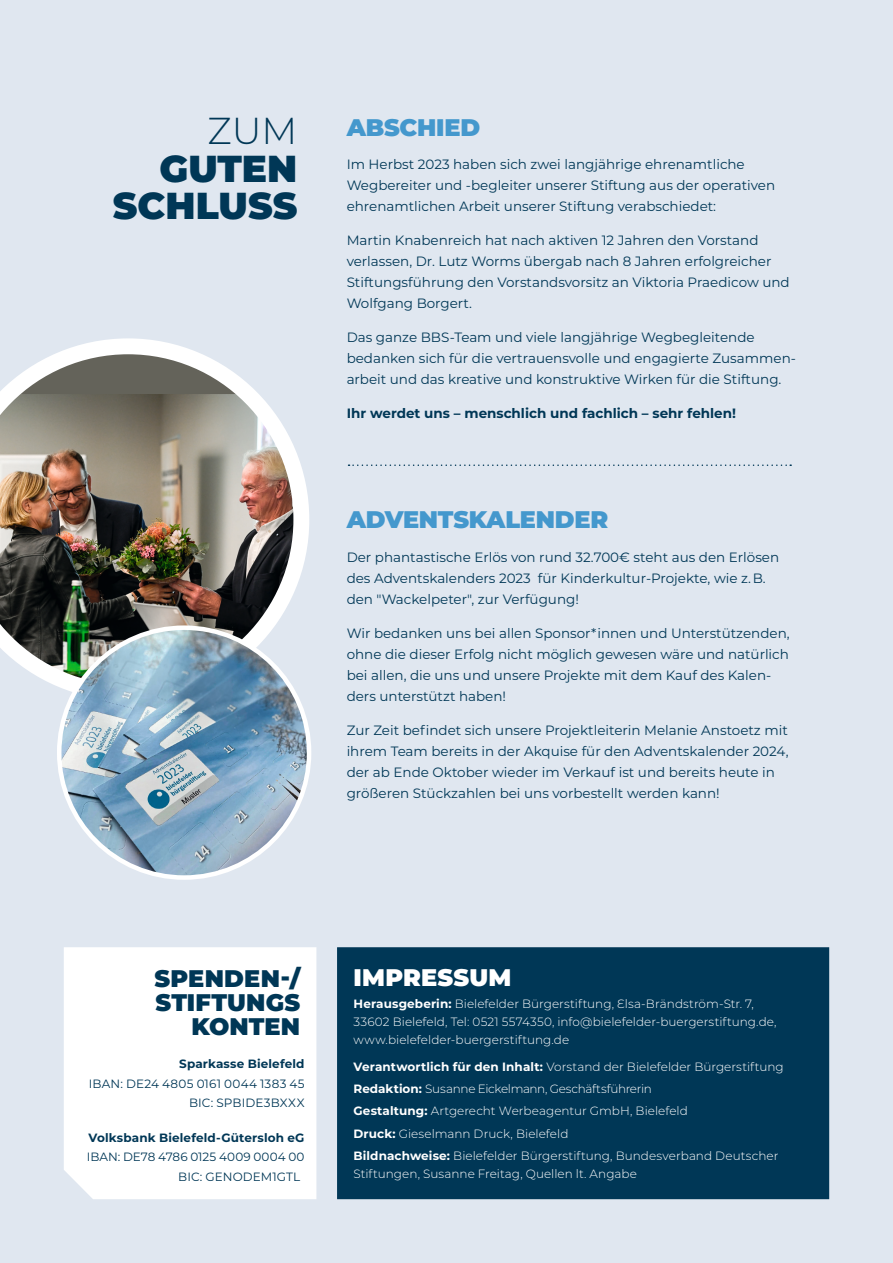
<style>
.page{position:relative;width:893px;height:1263px;background:#e0e7f0}
.page>*{position:absolute;margin:0;border:0;box-sizing:border-box;transform-origin:0 0}
.t1{font:900 37.5px/37.5px "Montserrat";color:#003756;text-align:right}
.t2{font:300 37.5px "Montserrat";color:#003756}
.t3{font:900 24px/24px "Montserrat";letter-spacing:.005em;color:#003756;text-align:right}
.t4{font:900 24px "Montserrat";letter-spacing:-.01em;color:#4498cd}
.t5{font:900 24px "Montserrat";letter-spacing:.01em;color:#fff}
.t6{font:13.5px/21px "Montserrat";color:#003756}
.t7{font:700 13.5px "Montserrat";color:#003756}
.t8{font:300 12px/22.2px "Montserrat";letter-spacing:.005em;color:#fff}
.t9{font:12px/19.5px "Montserrat";letter-spacing:.01em;color:#003756;text-align:right}
.t10{font:700 12px "Montserrat";letter-spacing:.01em;color:#003756}
.s1{font-weight:700}
</style>
<div class="page">
<img style="left:0;top:338px;width:309px;height:363px">
<img style="left:59px;top:628px;width:250px;height:249px;border-radius:125px">
<div style="left:64px;top:947px;width:252px;height:252px;background:#fff"></div>
<div style="left:337px;top:947px;width:492px;height:252px;background:#003756;border:2px solid #003756"></div>
<svg style="left:349px;top:464px;width:442px;height:2px"></svg>
<h1 class="t2" style="left:207px;top:105px;width:91px">ZUM</h1>
<h1 class="t1" style="left:113px;top:147px;width:186px">GUTEN<br>SCHLUSS</h1>
<h2 class="t4" style="left:347px;top:109px;width:135px">ABSCHIED</h2>
<p class="t6" style="left:347px;top:154px;width:430px">Im Herbst 2023 haben sich zwei langjährige ehrenamtliche<br>Wegbereiter und -begleiter unserer Stiftung aus der operativen ehrenamtlichen Arbeit unserer Stiftung verabschiedet:</p>
<p class="t6" style="left:347px;top:229px;width:445px">Martin Knabenreich hat nach aktiven 12 Jahren den Vorstand verlassen, Dr. Lutz Worms übergab nach 8 Jahren erfolgreicher Stiftungsführung den Vorstandsvorsitz an Viktoria Praedicow und Wolfgang Borgert.</p>
<p class="t6" style="left:347px;top:326px;width:451px">Das ganze BBS-Team und viele langjährige Wegbegleitende bedanken sich für die vertrauensvolle und engagierte Zusammen&shy;arbeit und das kreative und konstruktive Wirken für die Stiftung.</p>
<p class="t7" style="left:347px;top:403px;width:391px">Ihr werdet uns – menschlich und fachlich – sehr fehlen!</p>
<h2 class="t4" style="left:347px;top:502px;width:263px">ADVENTSKALENDER</h2>
<p class="t6" style="left:347px;top:546px;width:434px">Der phantastische Erlös von rund 32.700€ steht aus den Erlösen des Adventskalenders 2023 für Kinderkultur-Projekte, wie z. B. den "Wackelpeter", zur Verfügung!</p>
<p class="t6" style="left:347px;top:622px;width:445px">Wir bedanken uns bei allen Sponsor*innen und Unterstützenden, ohne die dieser Erfolg nicht möglich gewesen wäre und natürlich bei allen, die uns und unsere Projekte mit dem Kauf des Kalen&shy;ders unterstützt haben!</p>
<p class="t6" style="left:347px;top:719px;width:443px">Zur Zeit befindet sich unsere Projektleiterin Melanie Anstoetz mit ihrem Team bereits in der Akquise für den Adventskalender 2024, der ab Ende Oktober wieder im Verkauf ist und bereits heute in größeren Stückzahlen bei uns vorbestellt werden kann!</p>
<h2 class="t3" style="left:154px;top:965px;width:147px">SPENDEN-/<br>STIFTUNGS<br>KONTEN</h2>
<p class="t10" style="left:179px;top:1055px;width:127px">Sparkasse Bielefeld</p>
<p class="t9" style="left:89px;top:1073px;width:217px">IBAN: DE24 4805 0161 0044 1383 45<br>BIC: SPBIDE3BXXX</p>
<p class="t10" style="left:88px;top:1129px;width:218px">Volksbank Bielefeld-Gütersloh eG</p>
<p class="t9" style="left:178px;top:1147px;width:128px;text-align:left;text-indent:-91px">IBAN: DE78 4786 0125 4009 0004 00<br>BIC: GENODEM1GTL</p>
<h2 class="t5" style="left:353px;top:959px;width:160px">IMPRESSUM</h2>
<p class="t8" style="left:353px;top:995px;width:425px;line-height:18px"><span class="s1">Herausgeberin:</span> Bielefelder Bürgerstiftung, Elsa-Brändström-Str. 7,<br>33602 Bielefeld, Tel: 0521 5574350, info@bielefelder-buergerstiftung.de, www.bielefelder-buergerstiftung.de</p>
<p class="t8" style="left:353px;top:1055px;width:432px"><span class="s1">Verantwortlich für den Inhalt:</span> Vorstand der Bielefelder Bürgerstiftung <span class="s1">Redaktion:</span> Susanne Eickelmann, Geschäftsführerin<br><span class="s1">Gestaltung:</span> Artgerecht Werbeagentur GmbH, Bielefeld<br><span class="s1">Druck:</span> Gieselmann Druck, Bielefeld<br><span class="s1">Bildnachweise:</span> Bielefelder Bürgerstiftung, Bundesverband Deutscher</p>
<p class="t8" style="left:353px;top:1162px;width:285px">Stiftungen, Susanne Freitag, Quellen lt. Angabe</p>
</div>
